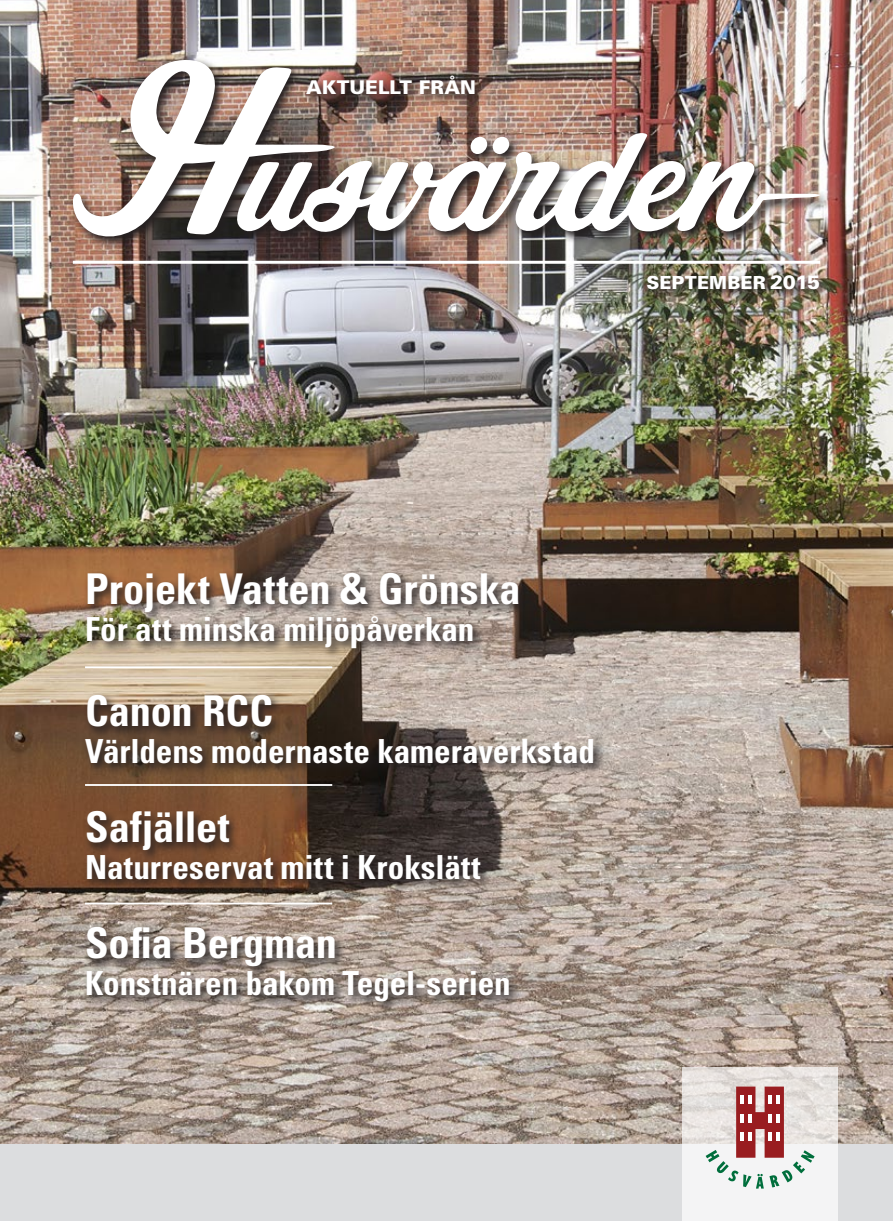
<style>
.page{position:relative;width:893px;height:1221px;background:#fff}
.page>*{position:absolute;margin:0;border:0;box-sizing:border-box;transform-origin:0 0}
.Rubrik_Framsida{font:700 condensed 42.45px "Univers";color:#fff}
.Rubrik_Framsida-2{font:700 condensed 33.15px "Univers";letter-spacing:-.005em;color:#fff}
.t1{font:900 18.9px "Univers";color:#fff}
.t2{font:900 18px "Univers";letter-spacing:.005em;color:#fff}
.s1{font-size:19.5px}
</style>
<div class="page">
<img style="left:0;top:0;width:893px;height:1144px">
<div style="left:0;top:1144px;width:893px;height:76px;background:#dcdddf"></div>
<svg style="left:682px;top:1067px;width:155px;height:153px;background:#edebea"></svg>
<svg style="left:706px;top:1086px;width:109px;height:102px;background:#ceb7b4"></svg>
<hr style="left:73px;top:261px;width:747px;height:3px;background:#fff">
<img style="left:69px;top:56px;width:762px;height:193px">
<img style="left:73px;top:60px;width:275px;height:176px">
<img style="left:237px;top:131px;width:583px;height:104px">
<svg style="left:82px;top:569px;width:524px;height:444px;background:#867568"></svg>
<hr style="left:85px;top:666px;width:247px;height:2px;background:#fff">
<hr style="left:85px;top:784px;width:247px;height:1px;background:#fff">
<hr style="left:85px;top:902px;width:247px;height:2px;background:#fff">
<img style="left:643px;top:271px;width:188px;height:30px">
<p class="t1" style="left:306px;top:75px;width:171px">AKTUELLT FRÅN</p>
<p class="t2" style="left:646px;top:271px;width:175px">SEPTEMBER <span class="s1">2015</span></p>
<p class="Rubrik_Framsida" style="left:85px;top:563px;width:437px">Projekt Vatten &amp; Grönska</p>
<p class="Rubrik_Framsida-2" style="left:85px;top:609px;width:391px">För att minska miljöpåverkan</p>
<p class="Rubrik_Framsida" style="left:85px;top:685px;width:189px">Canon RCC</p>
<p class="Rubrik_Framsida-2" style="left:85px;top:730px;width:512px">Världens modernaste kameraverkstad</p>
<p class="Rubrik_Framsida" style="left:85px;top:801px;width:146px">Safjället</p>
<p class="Rubrik_Framsida-2" style="left:85px;top:846px;width:397px">Naturreservat mitt i Krokslätt</p>
<p class="Rubrik_Framsida" style="left:85px;top:917px;width:253px">Sofia Bergman</p>
<p class="Rubrik_Framsida-2" style="left:85px;top:963px;width:427px">Konstnären bakom Tegel-serien</p>
</div>
